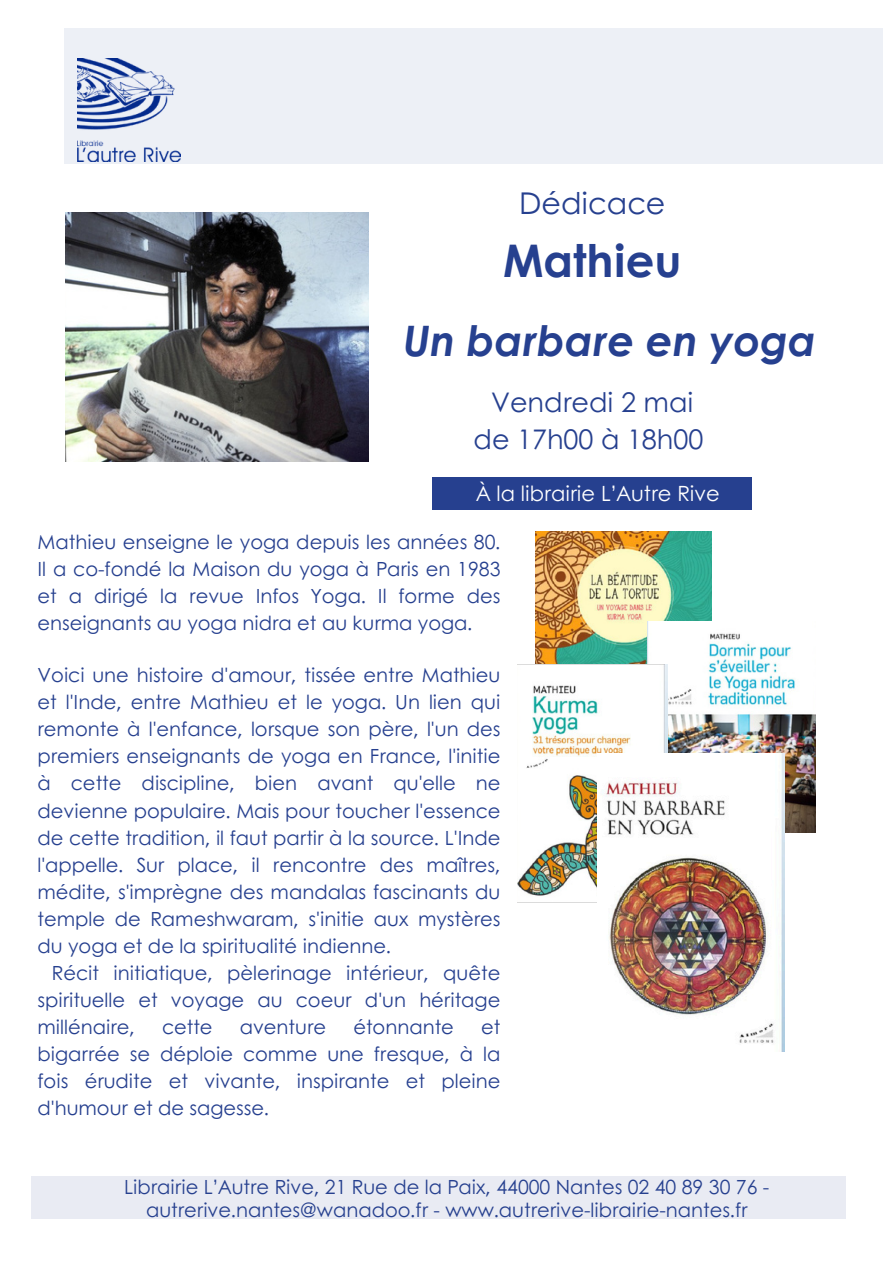
<style>
.page{position:relative;width:894px;height:1264px;background:#fff}
.page>*{position:absolute;margin:0;border:0;box-sizing:border-box;transform-origin:0 0}
.t1{font:700 45px "Century Gothic";color:#26408f}
.t2{font:italic 700 42px "Century Gothic";color:#26408f}
.t3{font:30px "Century Gothic";color:#26408f}
.t4{font:27px/37.2px "Century Gothic";color:#26408f;text-align:center}
.t5{font:21px "Century Gothic";color:#fff}
.t6{font:19.5px/27px "Century Gothic";color:#26408f;text-align:justify}
</style>
<div class="page">
<div style="left:64px;top:28px;width:818px;height:136px;background:#edf0f6"></div>
<img style="left:78px;top:59px;width:102px;height:102px">
<div style="left:432px;top:476px;width:319px;height:33px;background:#26408f"></div>
<div style="left:31px;top:1176px;width:814px;height:43px;background:#e9ebf3"></div>
<img style="left:535px;top:531px;width:176px;height:133px">
<img style="left:647px;top:621px;width:168px;height:211px">
<img style="left:517px;top:664px;width:150px;height:232px">
<img style="left:597px;top:753px;width:187px;height:298px">
<img style="left:65px;top:212px;width:303px;height:249px">
<p class="t3" style="left:519px;top:180px;width:148px">Dédicace</p>
<p class="t1" style="left:503px;top:226px;width:180px">Mathieu</p>
<h2 class="t2" style="left:403px;top:309px;width:414px">Un barbare en yoga</h2>
<h1 class="t4" style="left:473px;top:382px;width:231px">Vendredi 2 mai de 17h00 à 18h00</h1>
<h1 class="t5" style="left:476px;top:477px;width:245px">À la librairie L’Autre Rive</h1>
<p class="t6" style="left:37px;top:528px;width:464px">Mathieu enseigne le yoga depuis les années 80.<br>Il a co-fondé la Maison du yoga à Paris en 1983 et a dirigé la revue Infos Yoga. Il forme des enseignants au yoga nidra et au kurma yoga.</p>
<p class="t6" style="left:37px;top:661px;width:464px">Voici une histoire d'amour, tissée entre Mathieu et l'Inde, entre Mathieu et le yoga. Un lien qui remonte à l'enfance, lorsque son père, l'un des premiers enseignants de yoga en France, l'initie à cette discipline, bien avant qu'elle ne devienne populaire. Mais pour toucher l'essence de cette tradition, il faut partir à la source. L'Inde l'appelle. Sur place, il rencontre des maîtres, médite, s'imprègne des mandalas fascinants du temple de Rameshwaram, s'initie aux mystères du yoga et de la spiritualité indienne.</p>
<p class="t6" style="left:37px;top:958px;width:464px;text-indent:14px">Récit initiatique, pèlerinage intérieur, quête spirituelle et voyage au coeur d'un héritage millénaire,</p>
<p class="t6" style="left:162px;top:1012px;width:52px">cette</p>
<p class="t6" style="left:240px;top:1012px;width:88px">aventure</p>
<p class="t6" style="left:353px;top:1012px;width:102px">étonnante</p>
<p class="t6" style="left:37px;top:1012px;width:464px;text-indent:443px">et bigarrée se déploie comme une fresque, à la fois érudite et vivante, inspirante et pleine d'humour et de sagesse.</p>
<h3 class="t6" style="left:124px;top:1175px;width:646px;line-height:22.5px;text-align:center">Librairie L’Autre Rive, 21 Rue de la Paix, 44000 Nantes 02 40 89 30 76 - autrerive.nantes@wanadoo.fr - www.autrerive-librairie-nantes.fr</h3>
</div>
